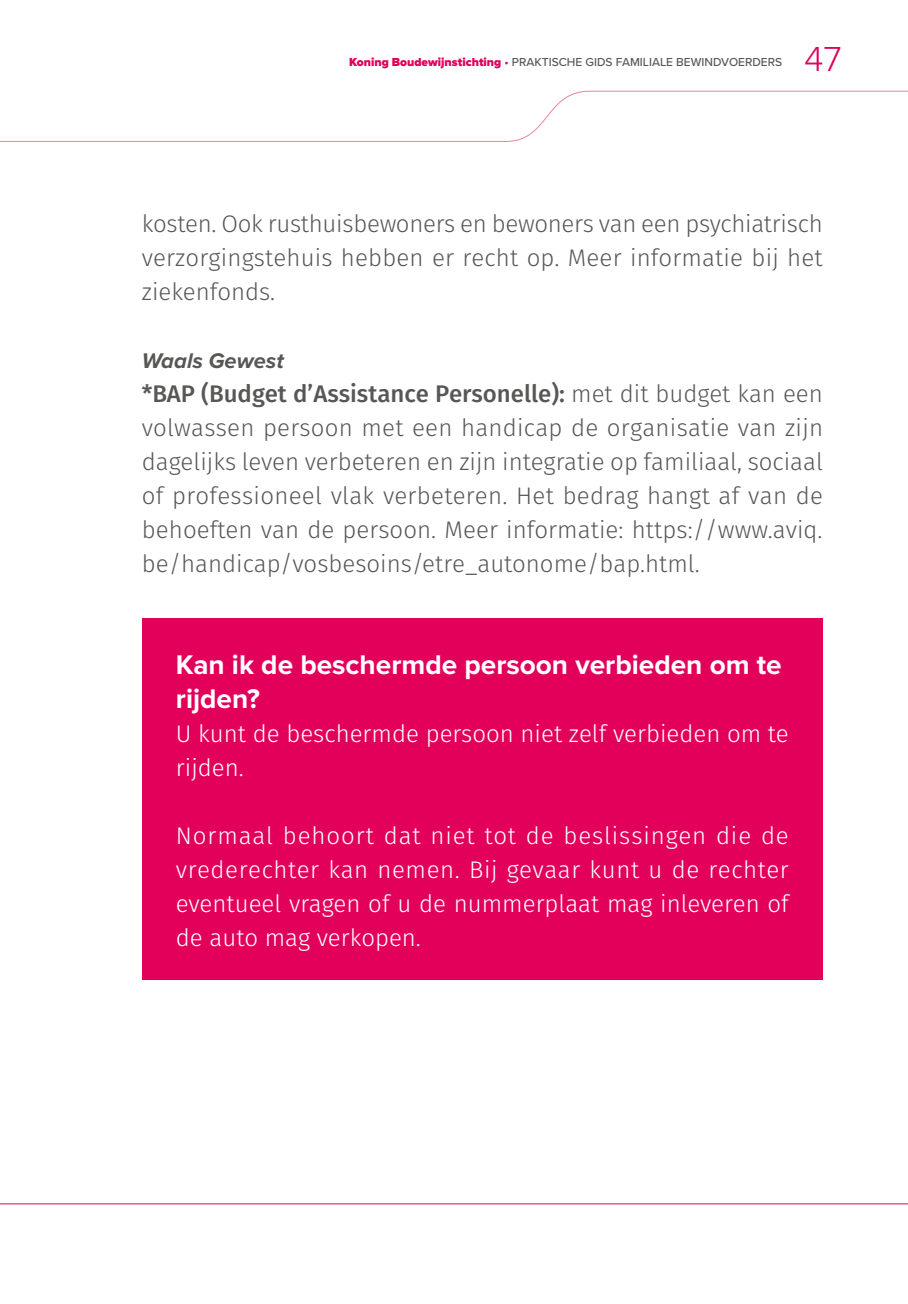
<style>
.page{position:relative;width:908px;height:1304px;background:#fff}
.page>*{position:absolute;margin:0;border:0;box-sizing:border-box;transform-origin:0 0}
.t1{font:300 36px "Proxima Nova";color:#e2005b}
.t2{font:700 28px/34px "Proxima Nova";color:#fff}
.t3{font:300 24px/34px "Fira Sans";color:#575756;text-align:justify}
.t4{font:300 24px/34px "Fira Sans";color:#fff}
.t5{font:italic 700 22px "Proxima Nova";color:#575756}
.t6{font:500 12px "Proxima Nova";color:#575756}
.s1{font-weight:900;color:#e2005b}
.s2{color:#e2005b}
.s3{font-weight:500}
</style>
<div class="page">
<svg style="left:0;top:1203px;width:907px;height:2px;background:#f07fac"></svg>
<svg style="left:0;top:90px;width:907px;height:52px"></svg>
<div style="left:142px;top:618px;width:680px;height:125px;background:#e2005b"></div>
<div style="left:142px;top:690px;width:680px;height:120px;background:#e2005b"></div>
<div style="left:142px;top:792px;width:680px;height:188px;background:#e2005b"></div>
<p class="t6" style="left:349px;top:53px;width:434px"><span class="s1">Koning Boudewijnstichting</span> <span class="s2">•</span> PRAKTISCHE GIDS FAMILIALE BEWINDVOERDERS</p>
<h1 class="t1" style="left:803px;top:32px;width:39px">47</h1>
<p class="t3" style="left:142px;top:207px;width:682px">kosten. Ook rusthuisbewoners en bewoners van een psychiatrisch verzorgingstehuis hebben er recht op. Meer informatie bij het ziekenfonds.</p>
<p class="t5" style="left:142px;top:345px;width:143px">Waals Gewest</p>
<p class="t3" style="left:142px;top:377px;width:682px"><span class="s3">*BAP (Budget d’Assistance Personelle):</span> met dit budget kan een volwassen persoon met een handicap de organisatie van zijn dagelijks leven verbeteren en zijn integratie op familiaal, sociaal of professioneel vlak verbeteren. Het bedrag hangt af van de behoeften van de persoon. Meer informatie: https://www.aviq. be/handicap/vosbesoins/etre_autonome/bap.html.</p>
<p class="t2" style="left:176px;top:647px;width:607px">Kan ik de beschermde persoon verbieden om te rijden?</p>
<p class="t4" style="left:176px;top:717px;width:614px">U kunt de beschermde persoon niet zelf verbieden om te rijden.</p>
<p class="t4" style="left:176px;top:819px;width:614px;text-align:justify">Normaal behoort dat niet tot de beslissingen die de vrederechter kan nemen. Bij gevaar kunt u de rechter eventueel vragen of u de nummerplaat mag inleveren of de auto mag verkopen.</p>
</div>
